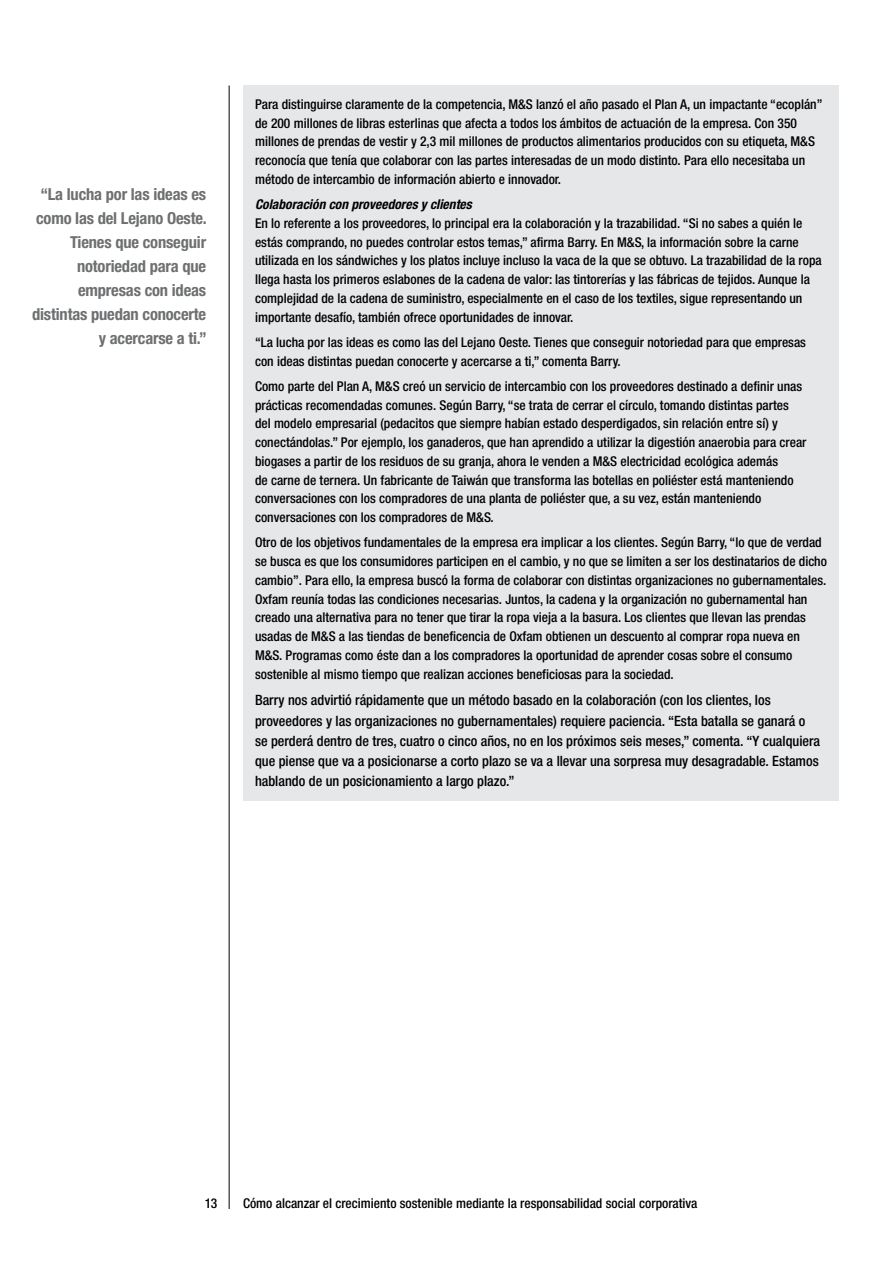
<style>
.page{position:relative;width:893px;height:1263px;background:#fff}
.page>*{position:absolute;margin:0;border:0;box-sizing:border-box;transform-origin:0 0}
.t1{font:700 condensed 16.5px/24px "Helvetica Neue LT Std";letter-spacing:-.01em;color:#6d6f71;text-align:right}
.t2{font:500 condensed 14.25px/20.2px "Helvetica Neue LT Std";color:#000}
.t3{font:500 condensed 13.5px/18.8px "Helvetica Neue LT Std";color:#000}
.t4{font:italic 700 condensed 13.5px "Helvetica Neue LT Std";color:#000}
</style>
<div class="page">
<div style="left:243px;top:86px;width:596px;height:715px;background:#e6e7e8"></div>
<hr style="left:229px;top:86px;width:1px;height:1123px;background:#000">
<p class="t1" style="left:32px;top:182px;width:176px">“La lucha por las ideas es como las del Lejano Oeste.<br>Tienes que conseguir notoriedad para que empresas con ideas distintas puedan conocerte y acercarse a ti.”</p>
<p class="t3" style="left:255px;top:95px;width:569px">Para distinguirse claramente de la competencia, M&amp;S lanzó el año pasado el Plan A, un impactante “ecoplán” de 200 millones de libras esterlinas que afecta a todos los ámbitos de actuación de la empresa. Con 350 millones de prendas de vestir y 2,3 mil millones de productos alimentarios producidos con su etiqueta, M&amp;S reconocía que tenía que colaborar con las partes interesadas de un modo distinto. Para ello necesitaba un método de intercambio de información abierto e innovador.</p>
<p class="t4" style="left:255px;top:196px;width:218px">Colaboración con proveedores y clientes</p>
<p class="t3" style="left:255px;top:214px;width:568px">En lo referente a los proveedores, lo principal era la colaboración y la trazabilidad. “Si no sabes a quién le estás comprando, no puedes controlar estos temas,” afirma Barry. En M&amp;S, la información sobre la carne utilizada en los sándwiches y los platos incluye incluso la vaca de la que se obtuvo. La trazabilidad de la ropa llega hasta los primeros eslabones de la cadena de valor: las tintorerías y las fábricas de tejidos. Aunque la complejidad de la cadena de suministro, especialmente en el caso de los textiles, sigue representando un importante desafío, también ofrece oportunidades de innovar.</p>
<p class="t3" style="left:255px;top:333px;width:552px">“La lucha por las ideas es como las del Lejano Oeste. Tienes que conseguir notoriedad para que empresas con ideas distintas puedan conocerte y acercarse a ti,” comenta Barry.</p>
<p class="t3" style="left:255px;top:377px;width:553px">Como parte del Plan A, M&amp;S creó un servicio de intercambio con los proveedores destinado a definir unas prácticas recomendadas comunes. Según Barry, “se trata de cerrar el círculo, tomando distintas partes del modelo empresarial (pedacitos que siempre habían estado desperdigados, sin relación entre sí) y conectándolas.” Por ejemplo, los ganaderos, que han aprendido a utilizar la digestión anaerobia para crear biogases a partir de los residuos de su granja, ahora le venden a M&amp;S electricidad ecológica además<br>de carne de ternera. Un fabricante de Taiwán que transforma las botellas en poliéster está manteniendo conversaciones con los compradores de una planta de poliéster que, a su vez, están manteniendo conversaciones con los compradores de M&amp;S.</p>
<p class="t3" style="left:255px;top:533px;width:573px">Otro de los objetivos fundamentales de la empresa era implicar a los clientes. Según Barry, “lo que de verdad se busca es que los consumidores participen en el cambio, y no que se limiten a ser los destinatarios de dicho cambio”. Para ello, la empresa buscó la forma de colaborar con distintas organizaciones no gubernamentales.<br>Oxfam reunía todas las condiciones necesarias. Juntos, la cadena y la organización no gubernamental han creado una alternativa para no tener que tirar la ropa vieja a la basura. Los clientes que llevan las prendas usadas de M&amp;S a las tiendas de beneficencia de Oxfam obtienen un descuento al comprar ropa nueva en M&amp;S. Programas como éste dan a los compradores la oportunidad de aprender cosas sobre el consumo sostenible al mismo tiempo que realizan acciones beneficiosas para la sociedad.</p>
<p class="t2" style="left:255px;top:690px;width:567px">Barry nos advirtió rápidamente que un método basado en la colaboración (con los clientes, los proveedores y las organizaciones no gubernamentales) requiere paciencia. “Esta batalla se ganará o se perderá dentro de tres, cuatro o cinco años, no en los próximos seis meses,” comenta. “Y cualquiera que piense que va a posicionarse a corto plazo se va a llevar una sorpresa muy desagradable. Estamos hablando de un posicionamiento a largo plazo.”</p>
<p class="t3" style="left:205px;top:1194px;width:14px">13</p>
<p class="t3" style="left:243px;top:1194px;width:456px">Cómo alcanzar el crecimiento sostenible mediante la responsabilidad social corporativa</p>
</div>
